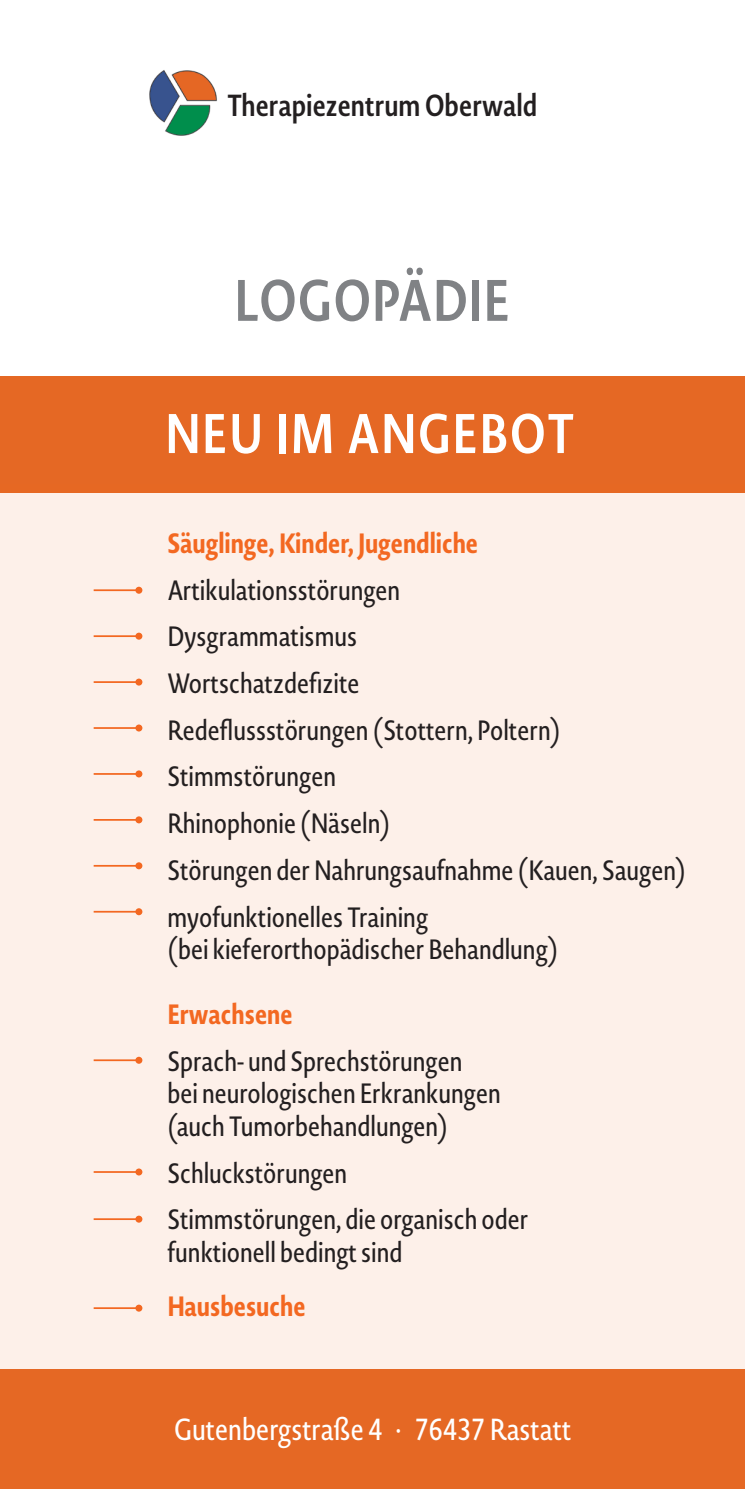
<style>
.page{position:relative;width:745px;height:1489px;background:#fff}
.page>*{position:absolute;margin:0;border:0;box-sizing:border-box;transform-origin:0 0}
.t1{font:600 57.5px "Novel Sans Cond Pro";color:#808285}
.t2{font:600 55px "Novel Sans Cond Pro";letter-spacing:.01em;color:#fff}
.t3{font:30px "Novel Sans Cond Pro";color:#fff}
.t4{font:600 30px "Novel Sans Cond Pro";color:#231f20}
.t5{font:27.5px/32.5px "Novel Sans Cond Pro";color:#231f20}
.t6{font:700 27.5px "Novel Sans Cond Pro";color:#f36821}
</style>
<div class="page">
<div style="left:0;top:376px;width:744px;height:117px;background:#e56824"></div>
<div style="left:0;top:484px;width:744px;height:1004px;background:#fdf0e9"></div>
<div style="left:0;top:1369px;width:744px;height:119px;background:#e56824"></div>
<hr style="left:94px;top:589px;width:45px;height:2px;background:#f36821">
<div style="left:135px;top:586px;width:7px;height:7px;background:#f36821;border-radius:50%"></div>
<hr style="left:94px;top:635px;width:45px;height:2px;background:#f36821">
<div style="left:135px;top:632px;width:7px;height:7px;background:#f36821;border-radius:50%"></div>
<hr style="left:94px;top:681px;width:45px;height:2px;background:#f36821">
<div style="left:135px;top:678px;width:7px;height:7px;background:#f36821;border-radius:50%"></div>
<hr style="left:94px;top:727px;width:45px;height:2px;background:#f36821">
<div style="left:135px;top:724px;width:7px;height:7px;background:#f36821;border-radius:50%"></div>
<hr style="left:94px;top:773px;width:45px;height:1px;background:#f36821">
<div style="left:135px;top:770px;width:7px;height:7px;background:#f36821;border-radius:50%"></div>
<img style="left:149px;top:70px;width:68px;height:66px">
<hr style="left:94px;top:819px;width:45px;height:1px;background:#f36821">
<div style="left:135px;top:816px;width:7px;height:7px;background:#f36821;border-radius:50%"></div>
<hr style="left:94px;top:864px;width:45px;height:2px;background:#f36821">
<div style="left:135px;top:862px;width:7px;height:7px;background:#f36821;border-radius:50%"></div>
<hr style="left:94px;top:910px;width:45px;height:2px;background:#f36821">
<div style="left:135px;top:908px;width:7px;height:7px;background:#f36821;border-radius:50%"></div>
<hr style="left:94px;top:1059px;width:45px;height:2px;background:#f36821">
<div style="left:135px;top:1056px;width:7px;height:7px;background:#f36821;border-radius:50%"></div>
<hr style="left:94px;top:1171px;width:45px;height:1px;background:#f36821">
<div style="left:135px;top:1168px;width:7px;height:7px;background:#f36821;border-radius:50%"></div>
<hr style="left:94px;top:1218px;width:45px;height:1px;background:#f36821">
<div style="left:135px;top:1215px;width:7px;height:7px;background:#f36821;border-radius:50%"></div>
<hr style="left:94px;top:1307px;width:45px;height:1px;background:#f36821">
<div style="left:135px;top:1304px;width:7px;height:7px;background:#f36821;border-radius:50%"></div>
<p class="t4" style="left:227px;top:84px;width:311px">Therapiezentrum Oberwald</p>
<p class="t1" style="left:234px;top:258px;width:278px">LOGOPÄDIE</p>
<p class="t2" style="left:165px;top:393px;width:411px">NEU IM ANGEBOT</p>
<p class="t6" style="left:167px;top:523px;width:312px">Säuglinge, Kinder, Jugendliche</p>
<p class="t5" style="left:167px;top:573px;width:234px">Artikulationsstörungen</p>
<p class="t5" style="left:167px;top:620px;width:191px">Dysgrammatismus</p>
<p class="t5" style="left:167px;top:666px;width:193px">Wortschatzdefizite</p>
<p class="t5" style="left:167px;top:713px;width:394px">Redeflussstörungen (Stottern, Poltern)</p>
<p class="t5" style="left:167px;top:760px;width:170px">Stimmstörungen</p>
<p class="t5" style="left:167px;top:806px;width:224px">Rhinophonie (Näseln)</p>
<p class="t5" style="left:167px;top:853px;width:519px">Störungen der Nahrungsaufnahme (Kauen, Saugen)</p>
<p class="t5" style="left:167px;top:900px;width:262px">myofunktionelles Training</p>
<p class="t5" style="left:167px;top:932px;width:392px">(bei kieferorthopädischer Behandlung)</p>
<p class="t6" style="left:167px;top:994px;width:127px">Erwachsene</p>
<p class="t5" style="left:167px;top:1044px;width:296px">Sprach- und Sprechstörungen</p>
<p class="t5" style="left:167px;top:1076px;width:334px">bei neurologischen Erkrankungen</p>
<p class="t5" style="left:167px;top:1109px;width:282px">(auch Tumorbehandlungen)</p>
<p class="t5" style="left:167px;top:1156px;width:181px">Schluckstörungen</p>
<p class="t5" style="left:167px;top:1202px;width:362px">Stimmstörungen, die organisch oder funktionell bedingt sind</p>
<p class="t6" style="left:167px;top:1285px;width:140px">Hausbesuche</p>
<p class="t3" style="left:174px;top:1408px;width:399px">Gutenbergstraße 4 · 76437 Rastatt</p>
</div>
